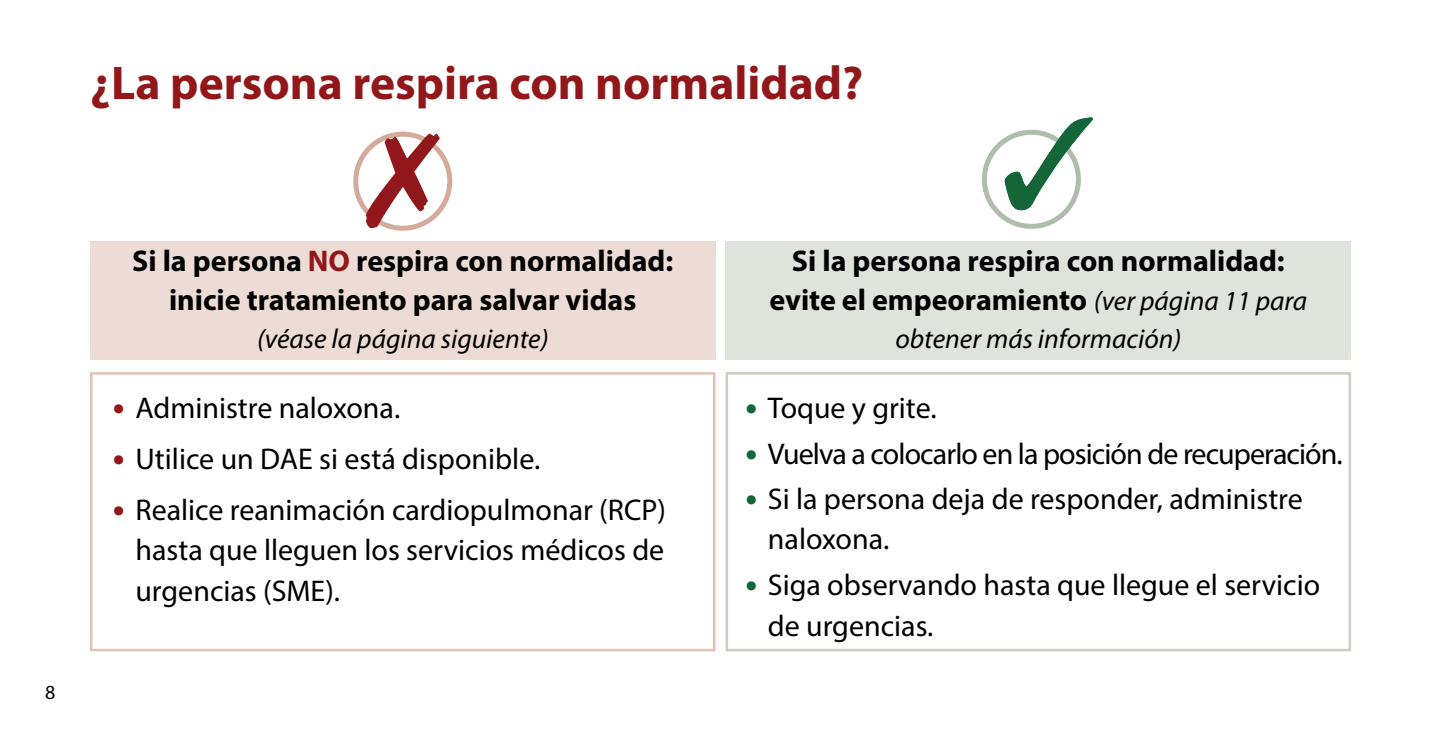
<style>
.page{position:relative;width:1440px;height:743px;background:#fff}
.page>*{position:absolute;margin:0;border:0;box-sizing:border-box;transform-origin:0 0}
.t1{font:700 47.5px "Myriad Pro";color:#92171a}
.t2{font:30px/40.5px "Myriad Pro";color:#000}
.t3{font:700 30px/38.8px "Myriad Pro";color:#000;text-align:center}
.t4{font:30px "Myriad Pro";letter-spacing:-.03em;color:#000}
.t5{font:italic 27.5px "Myriad Pro";color:#000}
.t6{font:20px "Myriad Pro";color:#000}
.s1{color:#92171a}
.s2{font-weight:700;font-size:35px;color:#92171a}
.s3{font-weight:400;font-style:italic;font-size:27.5px}
.s4{font-weight:700;font-size:35px;color:#146639}
</style>
<div class="page">
<div style="left:353px;top:132px;width:99px;height:99px;border:5px solid #d5aa9a;border-radius:50%"></div>
<svg style="left:366px;top:133px;width:74px;height:95px"></svg>
<div style="left:90px;top:241px;width:626px;height:119px;background:#eddcd5"></div>
<div style="left:90px;top:372px;width:626px;height:279px;background:#fff;border:2px solid #e1c2b6"></div>
<div style="left:982px;top:130px;width:99px;height:99px;border:5px solid #afbdad;border-radius:50%"></div>
<svg style="left:1005px;top:117px;width:88px;height:93px"></svg>
<div style="left:726px;top:241px;width:625px;height:119px;background:#dee3dc"></div>
<div style="left:726px;top:372px;width:625px;height:279px;background:#fff;border:2px solid #c6cfc3"></div>
<h2 class="t1" style="left:90px;top:52px;width:775px">¿La persona respira con normalidad?</h2>
<p class="t6" style="left:45px;top:680px;width:12px">8</p>
<p class="t3" style="left:132px;top:240px;width:543px">Si la persona <span class="s1">NO</span> respira con normalidad: inicie tratamiento para salvar vidas</p>
<p class="t5" style="left:257px;top:322px;width:293px">(véase la página siguiente)</p>
<p class="t2" style="left:113px;top:387px;width:289px"><span class="s2">•</span> Administre naloxona.</p>
<p class="t2" style="left:113px;top:438px;width:429px"><span class="s2">•</span> Utilice un DAE si está disponible.</p>
<p class="t2" style="left:135px;top:489px;width:532px;text-align:justify;text-indent:-22px"><span class="s2">•</span> Realice reanimación cardiopulmonar (RCP) hasta que lleguen los servicios médicos de urgencias (SME).</p>
<p class="t3" style="left:769px;top:240px;width:539px">Si la persona respira con normalidad: evite el empeoramiento <span class="s3">(ver página 11 para</span></p>
<p class="t5" style="left:896px;top:322px;width:287px">obtener más información)</p>
<p class="t2" style="left:745px;top:387px;width:193px"><span class="s4">•</span> Toque y grite.</p>
<p class="t4" style="left:745px;top:435px;width:599px"><span class="s4">•</span> Vuelva a colocarlo en la posición de recuperación.</p>
<p class="t2" style="left:768px;top:478px;width:536px;text-indent:-22px"><span class="s4">•</span> Si la persona deja de responder, administre naloxona.</p>
<p class="t2" style="left:768px;top:563px;width:554px;line-height:41.2px;text-indent:-22px"><span class="s4">•</span> Siga observando hasta que llegue el servicio de urgencias.</p>
</div>
